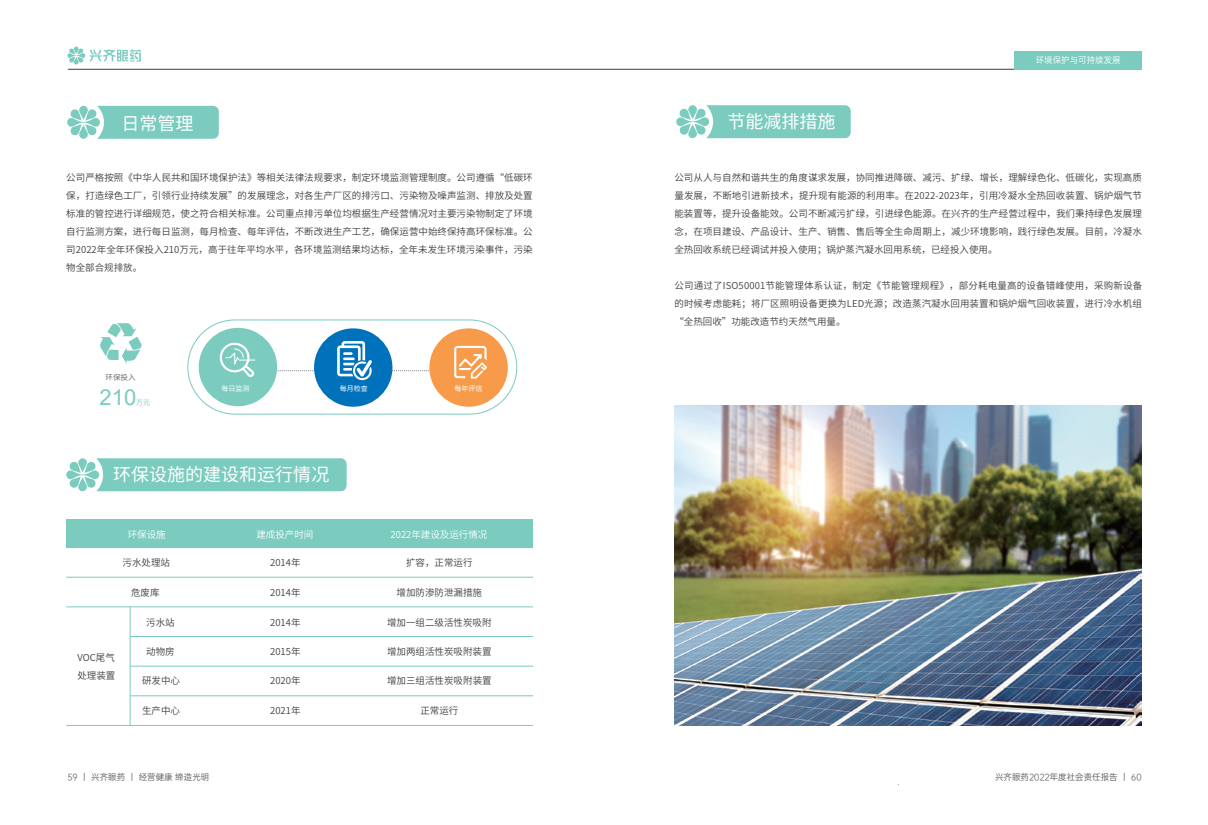
<style>
.page{position:relative;width:1208px;height:825px;background:#fff}
.page>*{position:absolute;margin:0;border:0;box-sizing:border-box;transform-origin:0 0}
.t1{font:22px "Arial";color:#7bcbbf}
.t2{font:18px "Source Han Sans CN";color:#fff}
.t3{font:9.5px/18px "Source Han Sans CN";color:#3e3e3f;text-align:justify}
.t4{font:9.5px "Source Han Sans CN";color:#fff}
.t5{font:8.5px "OPPO Sans R";color:#57585a}
.t6{font:8.5px "OPPO Sans R";color:#fff}
.t7{font:7.5px "Source Han Sans CN";color:#6c6d70}
.t8{font:7px "Source Han Sans CN";color:#fff}
.t9{font:7px "Source Han Sans CN";color:#7bcbbf}
</style>
<div class="page">
<svg style="left:67px;top:47px;width:74px;height:18px"></svg>
<hr style="left:68px;top:69px;width:1073px;height:1px;background:#3e3e3f">
<img style="left:675px;top:405px;width:466px;height:320px">
<div style="left:66px;top:519px;width:467px;height:28px;background:#7bcbbf"></div>
<svg style="left:100px;top:323px;width:42px;height:41px"></svg>
<div style="left:187px;top:320px;width:330px;height:94px;border:1px solid #7bcbbf;border-radius:47px"></div>
<div style="left:199px;top:328px;width:78px;height:78px;background:#7bcbbf;border-radius:50%"></div>
<div style="left:314px;top:328px;width:78px;height:79px;background:#0072bc;border-radius:50%"></div>
<div style="left:429px;top:328px;width:79px;height:79px;background:#f79b4a;border-radius:50%"></div>
<svg style="left:219px;top:341px;width:268px;height:39px"></svg>
<hr style="left:66px;top:547px;width:467px;height:1px;background:#7bcbbf">
<hr style="left:66px;top:577px;width:467px;height:1px;background:#7bcbbf">
<hr style="left:66px;top:607px;width:467px;height:1px;background:#7bcbbf">
<hr style="left:130px;top:636px;width:403px;height:1px;background:#7bcbbf">
<hr style="left:130px;top:666px;width:403px;height:1px;background:#7bcbbf">
<hr style="left:130px;top:696px;width:403px;height:1px;background:#7bcbbf">
<hr style="left:66px;top:725px;width:467px;height:1px;background:#7bcbbf">
<hr style="left:130px;top:607px;width:1px;height:118px;background:#7bcbbf">
<svg style="left:67px;top:106px;width:152px;height:33px;background:#8ad1c6"></svg>
<svg style="left:66px;top:458px;width:281px;height:34px;background:#86cfc4"></svg>
<svg style="left:676px;top:105px;width:174px;height:34px;background:#8bd1c6"></svg>
<div style="left:1014px;top:51px;width:127px;height:18px;background:#7bcbbf"></div>
<h2 class="t2" style="left:121px;top:113px;width:73px">日常管理</h2>
<h2 class="t2" style="left:727px;top:111px;width:109px">节能减排措施</h2>
<p class="t6" style="left:1035px;top:54px;width:86px">环境保护与可持续发展</p>
<p class="t3" style="left:66px;top:169px;width:468px">公司严格按照《中华人民共和国环境保护法》等相关法律法规要求，制定环境监测管理制度。公司遵循“低碳环保，打造绿色工厂，引领行业持续发展”的发展理念，对各生产厂区的排污口、污染物及噪声监测、排放及处置标准的管控进行详细规范，使之符合相关标准。公司重点排污单位均根据生产经营情况对主要污染物制定了环境自行监测方案，进行每日监测，每月检查、每年评估，不断改进生产工艺，确保运营中始终保持高环保标准。公司2022年全年环保投入210万元，高于往年平均水平，各环境监测结果均达标，全年未发生环境污染事件，污染物全部合规排放。</p>
<p class="t3" style="left:674px;top:169px;width:469px">公司从人与自然和谐共生的角度谋求发展，协同推进降碳、减污、扩绿、增长，理解绿色化、低碳化，实现高质量发展，不断地引进新技术，提升现有能源的利用率。在2022-2023年，引用冷凝水全热回收装置、锅炉烟气节能装置等，提升设备能效。公司不断减污扩绿，引进绿色能源。在兴齐的生产经营过程中，我们秉持绿色发展理念，在项目建设、产品设计、生产、销售、售后等全生命周期上，减少环境影响，践行绿色发展。目前，冷凝水全热回收系统已经调试并投入使用；锅炉蒸汽凝水回用系统，已经投入使用。</p>
<p class="t3" style="left:674px;top:277px;width:469px">公司通过了ISO50001节能管理体系认证，制定《节能管理规程》，部分耗电量高的设备错峰使用，采购新设备的时候考虑能耗；将厂区照明设备更换为LED光源；改造蒸汽凝水回用装置和锅炉烟气回收装置，进行冷水机组“全热回收”功能改造节约天然气用量。</p>
<p class="t7" style="left:106px;top:373px;width:32px">环保投入</p>
<h1 class="t1" style="left:100px;top:382px;width:38px">210</h1>
<p class="t9" style="left:136px;top:398px;width:15px">万元</p>
<p class="t8" style="left:221px;top:384px;width:29px">每日监测</p>
<p class="t8" style="left:340px;top:384px;width:29px">每月检查</p>
<p class="t8" style="left:454px;top:384px;width:29px">每年评估</p>
<h2 class="t2" style="left:113px;top:464px;width:217px">环保设施的建设和运行情况</h2>
<p class="t3" style="left:77px;top:649px;width:39px">VOC尾气处理装置</p>
<p class="t4" style="left:256px;top:529px;width:58px">建成投产时间</p>
<p class="t4" style="left:390px;top:529px;width:98px">2022年建设及运行情况</p>
<p class="t4" style="left:128px;top:529px;width:40px">环保设施</p>
<p class="t3" style="left:123px;top:554px;width:49px">污水处理站</p>
<p class="t3" style="left:270px;top:554px;width:32px">2014年</p>
<p class="t3" style="left:406px;top:554px;width:68px">扩容，正常运行</p>
<p class="t3" style="left:131px;top:583px;width:30px">危废库</p>
<p class="t3" style="left:270px;top:583px;width:32px">2014年</p>
<p class="t3" style="left:396px;top:583px;width:87px">增加防渗防泄漏措施</p>
<p class="t3" style="left:146px;top:613px;width:30px">污水站</p>
<p class="t3" style="left:270px;top:613px;width:32px">2014年</p>
<p class="t3" style="left:387px;top:613px;width:106px">增加一组二级活性炭吸附</p>
<p class="t3" style="left:146px;top:642px;width:30px">动物房</p>
<p class="t3" style="left:270px;top:642px;width:32px">2015年</p>
<p class="t3" style="left:387px;top:642px;width:106px">增加两组活性炭吸附装置</p>
<p class="t3" style="left:142px;top:672px;width:39px">研发中心</p>
<p class="t3" style="left:270px;top:672px;width:32px">2020年</p>
<p class="t3" style="left:387px;top:672px;width:106px">增加三组活性炭吸附装置</p>
<p class="t3" style="left:142px;top:702px;width:39px">生产中心</p>
<p class="t3" style="left:270px;top:702px;width:32px">2021年</p>
<p class="t3" style="left:420px;top:702px;width:39px">正常运行</p>
<p class="t5" style="left:67px;top:771px;width:143px">59 丨 兴齐眼药 丨 经营健康 缔造光明</p>
<p class="t5" style="left:995px;top:771px;width:148px">兴齐眼药2022年度社会责任报告 丨 60</p>
</div>
